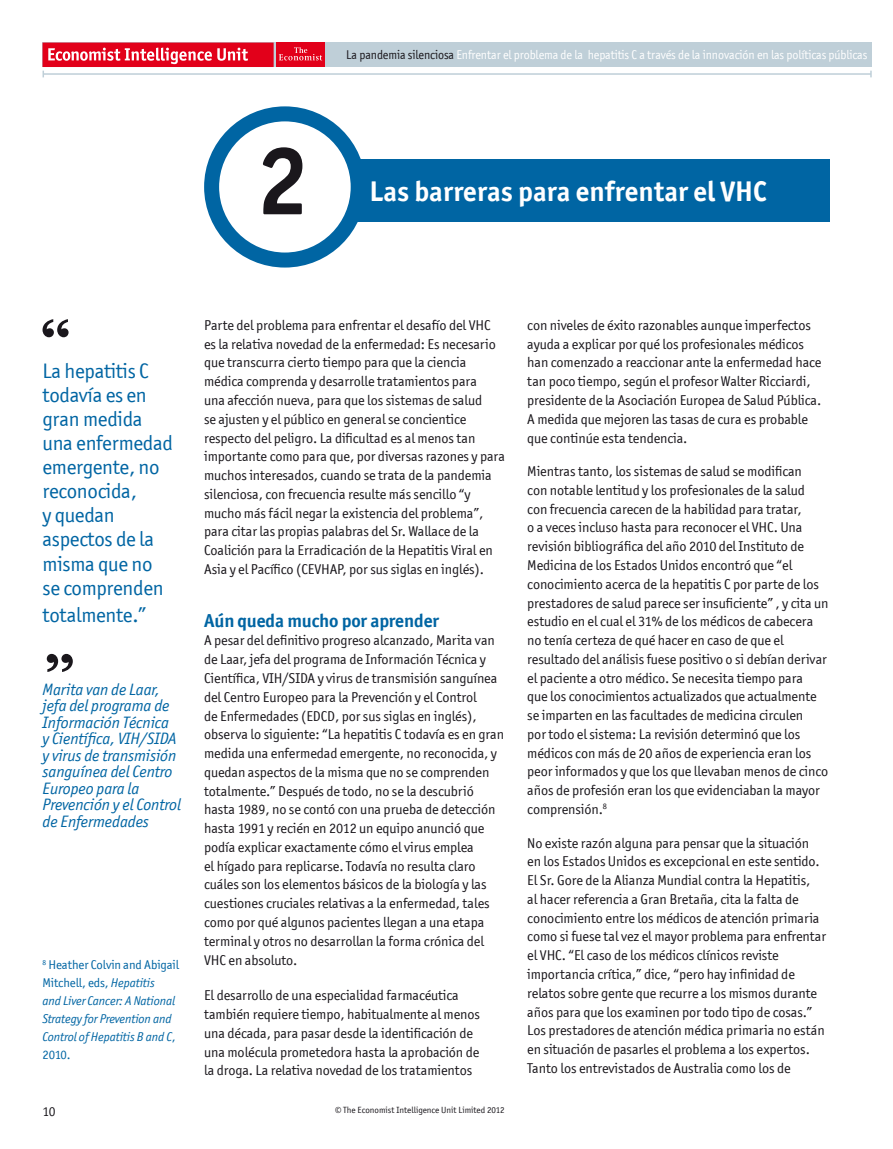
<style>
.page{position:relative;width:893px;height:1149px;background:#fff}
.page>*{position:absolute;margin:0;border:0;box-sizing:border-box;transform-origin:0 0}
.t1{font:700 97.5px "Officina San ITC";color:#1a171c}
.t2{font:700 28.5px "Officina San ITC";color:#fff}
.t3{font:21px/24px "Officina San ITC";letter-spacing:-.015em;color:#0065a3}
.t4{font:700 18.75px "Officina San ITC";letter-spacing:-.005em;color:#0065a3}
.t5{font:italic 16.5px/16.5px "Officina San ITC";letter-spacing:-.005em;color:#0065a3}
.t6{font:14.25px/18.8px "Officina San ITC";letter-spacing:-.005em;color:#1a171c}
.t7{font:13.5px "Officina San ITC";color:#1a171c}
.t8{font:italic 12.75px/18px "Officina San ITC";letter-spacing:-.01em;color:#0065a3}
.t9{font:12.75px "Officina San ITC";letter-spacing:-.01em;color:#fff;scale:.95 1}
.t10{font:9px "Officina San ITC";color:#1a171c}
.s1{color:#1a171c}
.s2{font-style:normal}
</style>
<div class="page">
<div style="left:43px;top:43px;width:829px;height:24px;background:#bfcfd8"></div>
<hr style="left:43px;top:73px;width:828px;height:2px;background:#bfcfd8">
<div style="left:276px;top:43px;width:49px;height:24px;background:#e2001a"></div>
<svg style="left:279px;top:47px;width:43px;height:13px"></svg>
<div style="left:43px;top:43px;width:231px;height:24px;background:#e2001a"></div>
<svg style="left:48px;top:48px;width:200px;height:16px"></svg>
<div style="left:259px;top:159px;width:570px;height:62px;background:#0065a3"></div>
<div style="left:212px;top:114px;width:146px;height:146px;background:#fff;border-radius:50%"></div>
<div style="left:204px;top:106px;width:162px;height:161px;border:15px solid #0065a3;border-radius:50%"></div>
<svg style="left:43px;top:319px;width:26px;height:18px"></svg>
<svg style="left:47px;top:653px;width:26px;height:18px"></svg>
<h1 class="t1" style="left:256px;top:120px;width:54px">2</h1>
<p class="t9" style="left:346px;top:48px;width:550px"><span class="s1">La pandemia silenciosa</span> Enfrentar el problema de la hepatitis C a través de la innovación en las políticas públicas</p>
<h2 class="t2" style="left:370px;top:173px;width:398px">Las barreras para enfrentar el VHC</h2>
<h3 class="t3" style="left:43px;top:359px;width:132px">La hepatitis C todavía es en gran medida una enfermedad emergente, no reconocida,<br>y quedan aspectos de la misma que no se comprenden</h3>
<h3 class="t3" style="left:43px;top:602px;width:105px">totalmente.”</h3>
<p class="t5" style="left:43px;top:680px;width:140px">Marita van de Laar, jefa del programa de<br>Información Técnica<br>y Científica, VIH/SIDA y virus de transmisión sanguínea del Centro<br>Europeo para la<br>Prevención y el Control de Enfermedades</p>
<p class="t8" style="left:43px;top:955px;width:138px"><sup>8</sup> <span class="s2">Heather Colvin and Abigail<br>Mitchell, eds,</span> Hepatitis<br>and Liver Cancer: A National<br>Strategy for Prevention and<br>Control of Hepatitis B and C<span class="s2">,<br>2010.</span></p>
<p class="t7" style="left:43px;top:1103px;width:14px">10</p>
<p class="t6" style="left:204px;top:315px;width:302px">Parte del problema para enfrentar el desafío del VHC es la relativa novedad de la enfermedad: Es necesario que transcurra cierto tiempo para que la ciencia médica comprenda y desarrolle tratamientos para<br>una afección nueva, para que los sistemas de salud<br>se ajusten y el público en general se concientice respecto del peligro. La dificultad es al menos tan importante como para que, por diversas razones y para muchos interesados, cuando se trata de la pandemia silenciosa, con frecuencia resulte más sencillo “y mucho más fácil negar la existencia del problema”, para citar las propias palabras del Sr. Wallace de la Coalición para la Erradicación de la Hepatitis Viral en Asia y el Pacífico (CEVHAP, por sus siglas en inglés).</p>
<h3 class="t4" style="left:204px;top:608px;width:237px">Aún queda mucho por aprender</h3>
<p class="t6" style="left:204px;top:631px;width:302px">A pesar del definitivo progreso alcanzado, Marita van de Laar, jefa del programa de Información Técnica y Científica, VIH/SIDA y virus de transmisión sanguínea del Centro Europeo para la Prevención y el Control<br>de Enfermedades (EDCD, por sus siglas en inglés), observa lo siguiente: “La hepatitis C todavía es en gran medida una enfermedad emergente, no reconocida, y quedan aspectos de la misma que no se comprenden totalmente.” Después de todo, no se la descubrió hasta 1989, no se contó con una prueba de detección hasta 1991 y recién en 2012 un equipo anunció que podía explicar exactamente cómo el virus emplea<br>el hígado para replicarse. Todavía no resulta claro cuáles son los elementos básicos de la biología y las cuestiones cruciales relativas a la enfermedad, tales como por qué algunos pacientes llegan a una etapa terminal y otros no desarrollan la forma crónica del VHC en absoluto.</p>
<p class="t6" style="left:204px;top:985px;width:277px">El desarrollo de una especialidad farmacéutica también requiere tiempo, habitualmente al menos una década, para pasar desde la identificación de una molécula prometedora hasta la aprobación de la droga. La relativa novedad de los tratamientos</p>
<p class="t10" style="left:335px;top:1104px;width:171px">© The Economist Intelligence Unit Limited 2012</p>
<p class="t6" style="left:527px;top:315px;width:296px">con niveles de éxito razonables aunque imperfectos ayuda a explicar por qué los profesionales médicos han comenzado a reaccionar ante la enfermedad hace tan poco tiempo, según el profesor Walter Ricciardi, presidente de la Asociación Europea de Salud Pública.<br>A medida que mejoren las tasas de cura es probable que continúe esta tendencia.</p>
<p class="t6" style="left:527px;top:462px;width:303px">Mientras tanto, los sistemas de salud se modifican<br>con notable lentitud y los profesionales de la salud con frecuencia carecen de la habilidad para tratar,<br>o a veces incluso hasta para reconocer el VHC. Una revisión bibliográfica del año 2010 del Instituto de Medicina de los Estados Unidos encontró que “el conocimiento acerca de la hepatitis C por parte de los prestadores de salud parece ser insuficiente” , y cita un estudio en el cual el 31% de los médicos de cabecera no tenía certeza de qué hacer en caso de que el resultado del análisis fuese positivo o si debían derivar el paciente a otro médico. Se necesita tiempo para<br>que los conocimientos actualizados que actualmente se imparten en las facultades de medicina circulen<br>por todo el sistema: La revisión determinó que los médicos con más de 20 años de experiencia eran los peor informados y que los que llevaban menos de cinco años de profesión eran los que evidenciaban la mayor comprensión.<sup>8</sup></p>
<p class="t6" style="left:527px;top:833px;width:300px">No existe razón alguna para pensar que la situación en los Estados Unidos es excepcional en este sentido.<br>El Sr. Gore de la Alianza Mundial contra la Hepatitis,<br>al hacer referencia a Gran Bretaña, cita la falta de conocimiento entre los médicos de atención primaria como si fuese tal vez el mayor problema para enfrentar el VHC. “El caso de los médicos clínicos reviste importancia crítica,” dice, “pero hay infinidad de relatos sobre gente que recurre a los mismos durante años para que los examinen por todo tipo de cosas.” Los prestadores de atención médica primaria no están en situación de pasarles el problema a los expertos.<br>Tanto los entrevistados de Australia como los de</p>
</div>
